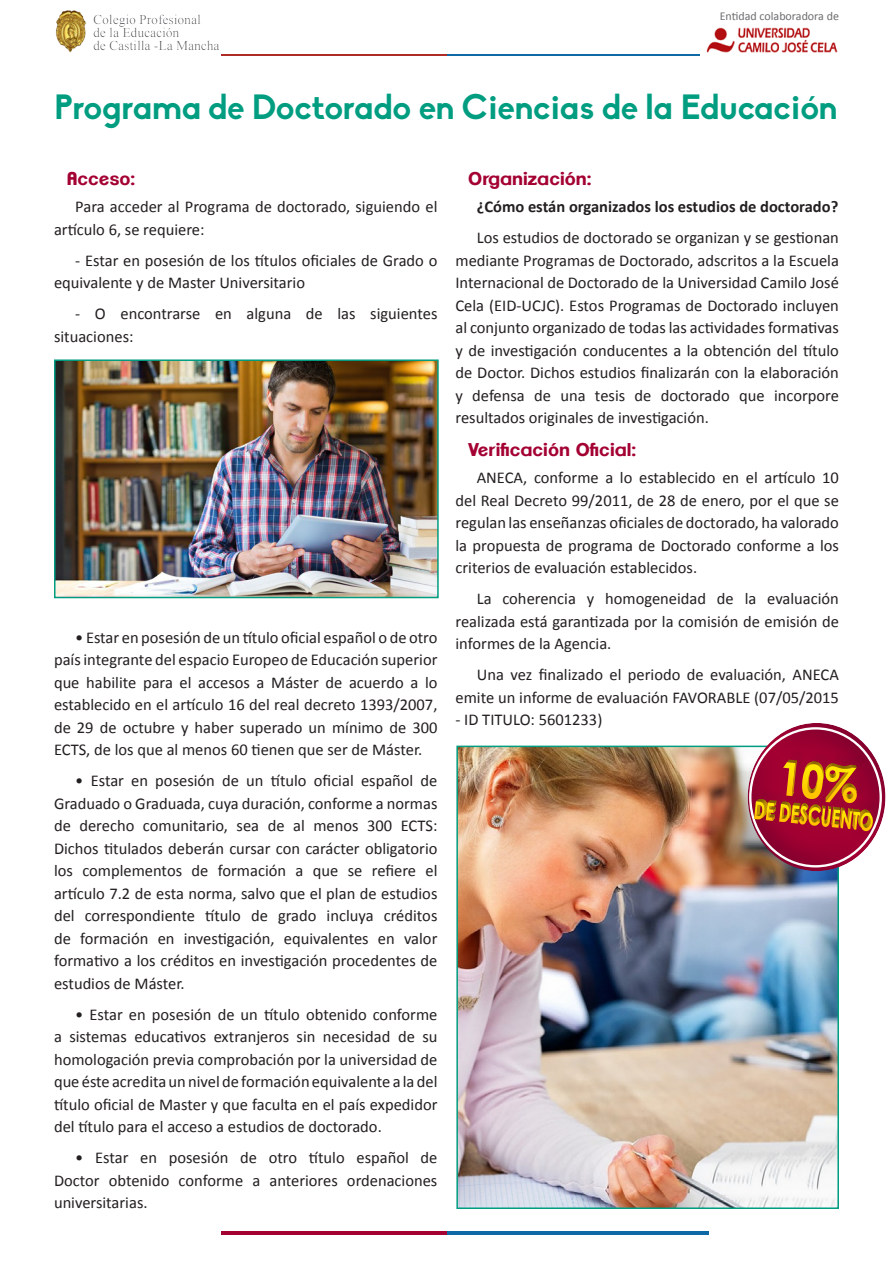
<style>
.page{position:relative;width:893px;height:1263px;background:#fff}
.page>*{position:absolute;margin:0;border:0;box-sizing:border-box;transform-origin:0 0}
.t1{font:700 34.5px "Biko";letter-spacing:-.01em;color:#009d81}
.t2{font:700 18px "Clemente P Dam";color:#a40133}
.t3{font:16.5px/22.5px "Calibri";color:#231f20;text-align:justify}
.t4{font:700 16.5px "Calibri";color:#231f20}
.t5{font:13.5px/12.8px "Times New Roman";color:#6c6d70}
.t6{font:12px "Calibri";color:#6c6d70}
</style>
<div class="page">
<hr style="left:446px;top:1231px;width:263px;height:3px;background:#0f69a5">
<hr style="left:221px;top:1231px;width:225px;height:3px;background:#a40133">
<img style="left:706px;top:27px;width:132px;height:26px">
<hr style="left:446px;top:54px;width:254px;height:2px;background:#0f69a5">
<hr style="left:221px;top:54px;width:225px;height:2px;background:#af2b26">
<img style="left:56px;top:11px;width:28px;height:41px">
<div style="left:84px;top:10px;width:174px;height:44px;background:#e6b03d;opacity:.75"></div>
<img style="left:57px;top:362px;width:379px;height:233px">
<div style="left:54px;top:359px;width:385px;height:239px;border:2px solid #009d81"></div>
<img style="left:459px;top:749px;width:377px;height:457px">
<div style="left:456px;top:746px;width:383px;height:463px;border:2px solid #009d81"></div>
<div style="left:747px;top:722px;width:141px;height:150px;background:#253f8e;opacity:.31"></div>
<div style="left:748px;top:726px;width:136px;height:142px;background:#253f8e;opacity:.31"></div>
<div style="left:757px;top:748px;width:136px;height:95px;background:#231f20;opacity:.06"></div>
<svg style="left:754px;top:760px;width:119px;height:71px;background:#b64920"></svg>
<p class="t5" style="left:93px;top:13px;width:109px">Colegio Profesional</p>
<p class="t6" style="left:720px;top:9px;width:121px">Entidad colaboradora de</p>
<p class="t5" style="left:93px;top:26px;width:128px">de la Educación<br>de Castilla -La Mancha</p>
<p class="t1" style="left:54px;top:87px;width:785px">Programa de Doctorado en Ciencias de la Educación</p>
<p class="t2" style="left:67px;top:168px;width:70px">Acceso:</p>
<p class="t3" style="left:54px;top:195px;width:385px;text-indent:21px">Para acceder al Programa de doctorado, siguiendo el artículo 6, se requiere:</p>
<p class="t3" style="left:54px;top:248px;width:385px;text-indent:21px">- Estar en posesión de los títulos oficiales de Grado o equivalente y de Master Universitario</p>
<p class="t3" style="left:54px;top:302px;width:385px;text-indent:21px">- O encontrarse en alguna de las siguientes situaciones:</p>
<p class="t3" style="left:54px;top:625px;width:385px;text-indent:21px">• Estar en posesión de un título oficial español o de otro país integrante del espacio Europeo de Educación superior que habilite para el accesos a Máster de acuerdo a lo establecido en el artículo 16 del real decreto 1393/2007, de 29 de octubre y haber superado un mínimo de 300<br>ECTS, de los que al menos 60 tienen que ser de Máster.</p>
<p class="t3" style="left:54px;top:769px;width:385px;text-indent:21px">• Estar en posesión de un título oficial español de Graduado o Graduada, cuya duración, conforme a normas de derecho comunitario, sea de al menos 300 ECTS:<br>Dichos titulados deberán cursar con carácter obligatorio los complementos de formación a que se refiere el artículo 7.2 de esta norma, salvo que el plan de estudios del correspondiente título de grado incluya créditos de formación en investigación, equivalentes en valor formativo a los créditos en investigación procedentes de estudios de Máster.</p>
<p class="t3" style="left:54px;top:1002px;width:385px;text-indent:21px">• Estar en posesión de un título obtenido conforme a sistemas educativos extranjeros sin necesidad de su homologación previa comprobación por la universidad de que éste acredita un nivel de formación equivalente a la del título oficial de Master y que faculta en el país expedidor del título para el acceso a estudios de doctorado.</p>
<p class="t3" style="left:54px;top:1146px;width:385px;text-indent:21px">• Estar en posesión de otro título español de Doctor obtenido conforme a anteriores ordenaciones universitarias.</p>
<p class="t2" style="left:468px;top:168px;width:125px">Organización:</p>
<p class="t4" style="left:477px;top:196px;width:363px">¿Cómo están organizados los estudios de doctorado?</p>
<p class="t3" style="left:455px;top:226px;width:385px;text-indent:21px">Los estudios de doctorado se organizan y se gestionan mediante Programas de Doctorado, adscritos a la Escuela Internacional de Doctorado de la Universidad Camilo José Cela (EID-UCJC). Estos Programas de Doctorado incluyen al conjunto organizado de todas las actividades formativas y de investigación conducentes a la obtención del título de Doctor. Dichos estudios finalizarán con la elaboración y defensa de una tesis de doctorado que incorpore resultados originales de investigación.</p>
<p class="t2" style="left:468px;top:439px;width:169px">Verificación Oficial:</p>
<p class="t3" style="left:455px;top:466px;width:385px;text-indent:21px">ANECA, conforme a lo establecido en el artículo 10 del Real Decreto 99/2011, de 28 de enero, por el que se regulan las enseñanzas oficiales de doctorado, ha valorado la propuesta de programa de Doctorado conforme a los criterios de evaluación establecidos.</p>
<p class="t3" style="left:455px;top:587px;width:385px;text-indent:21px">La coherencia y homogeneidad de la evaluación realizada está garantizada por la comisión de emisión de informes de la Agencia.</p>
<p class="t3" style="left:455px;top:663px;width:385px;text-align:right">Una vez finalizado el periodo de evaluación, ANECA emite un informe de evaluación FAVORABLE (07/05/2015</p>
<p class="t3" style="left:455px;top:708px;width:148px">- ID TITULO: 5601233)</p>
</div>
